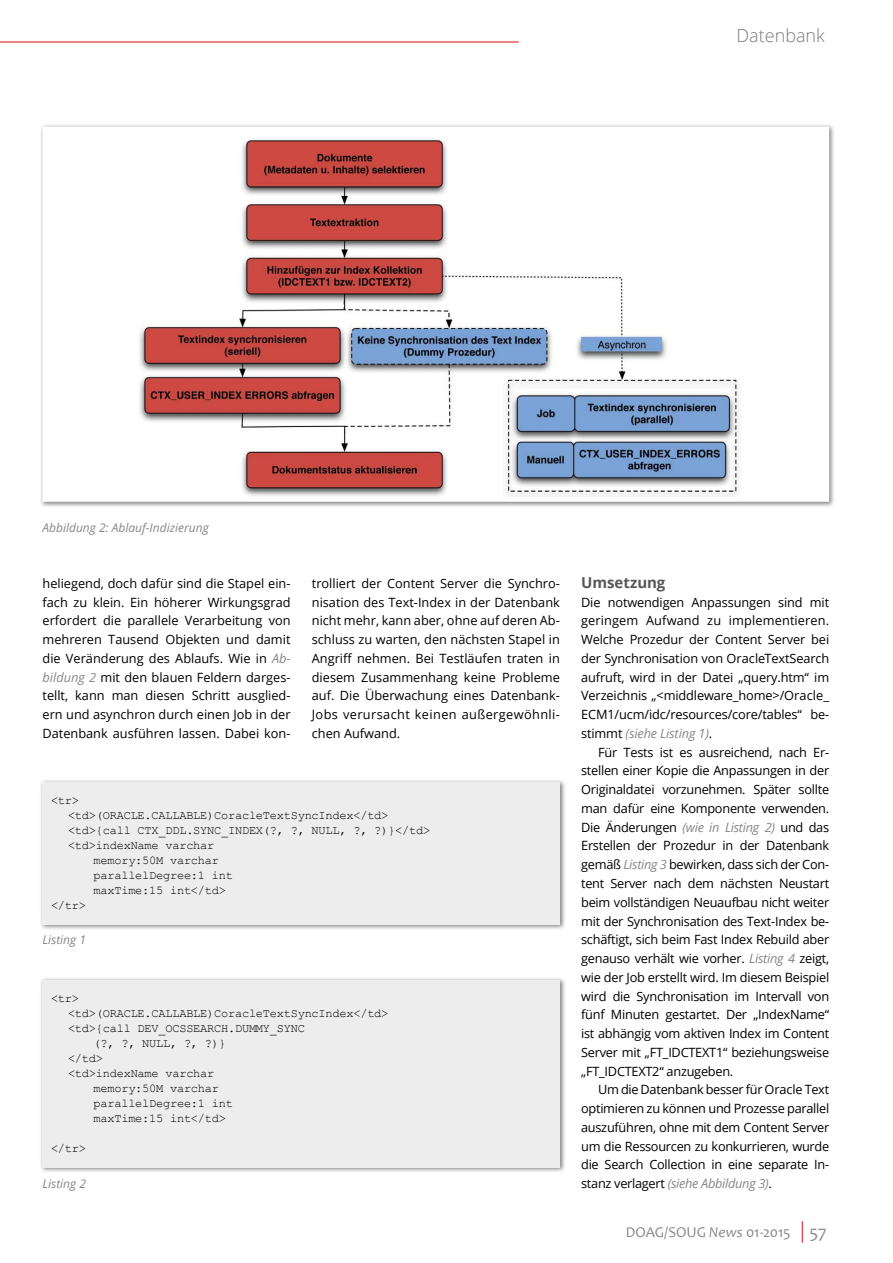
<style>
.page{position:relative;width:893px;height:1263px;background:#fff}
.page>*{position:absolute;margin:0;border:0;box-sizing:border-box;transform-origin:0 0}
.t1{font:300 18px "Open Sans";color:#7c7b7b}
.t2{font:15px "Candara";color:#878787}
.t3{font:700 15px "Open Sans";color:#575756}
.t4{font:12.75px/18.8px "Open Sans";letter-spacing:-.01em;color:#000;text-align:justify}
.t5{font:12px "Courier New";letter-spacing:-.02em;color:#000}
.t6{font:italic 12px "Open Sans";color:#878787}
.s1{font-style:italic;color:#878787}
.s2{font-style:italic}
.s3{font-size:18px}
</style>
<div class="page">
<svg style="left:802px;top:1221px;width:1px;height:21px"></svg>
<hr style="left:0;top:42px;width:519px;height:1px;background:#e30613">
<svg style="left:41px;top:125px;width:791px;height:379px"></svg>
<div style="left:39px;top:779px;width:527px;height:151px;background:#000;opacity:.5"></div>
<div style="left:43px;top:782px;width:517px;height:142px;background:#ededed"></div>
<div style="left:39px;top:976px;width:527px;height:197px;background:#000;opacity:.5"></div>
<div style="left:43px;top:980px;width:517px;height:187px;background:#ededed"></div>
<h1 class="t1" style="left:737px;top:24px;width:90px">Datenbank</h1>
<p class="t6" style="left:43px;top:519px;width:168px">Abbildung 2: Ablauf-Indizierung</p>
<p class="t4" style="left:43px;top:574px;width:250px">heliegend, doch dafür sind die Stapel ein&shy;fach zu klein. Ein höherer Wirkungsgrad erfordert die parallele Verarbeitung von mehreren Tausend Objekten und damit die Veränderung des Ablaufs. Wie in <span class="s1">Ab&shy;bildung 2</span> mit den blauen Feldern darges&shy;tellt, kann man diesen Schritt ausglied&shy;ern und asynchron durch einen Job in der Datenbank ausführen lassen. Dabei kon-</p>
<p class="t4" style="left:312px;top:573px;width:250px">trolliert der Content Server die Synchro&shy;nisation des Text-Index in der Datenbank nicht mehr, kann aber, ohne auf deren Ab&shy;schluss zu warten, den nächsten Stapel in Angriff nehmen. Bei Testläufen traten in diesem Zusammenhang keine Probleme auf. Die Überwachung eines Datenbank-Jobs verursacht keinen außergewöhnli&shy;chen Aufwand.</p>
<p class="t5" style="left:51px;top:793px;width:30px">&lt;tr&gt;</p>
<p class="t5" style="left:68px;top:808px;width:322px">&lt;td&gt;(ORACLE.CALLABLE)CoracleTextSyncIndex&lt;/td&gt;</p>
<p class="t5" style="left:68px;top:823px;width:364px">&lt;td&gt;{call CTX_DDL.SYNC_INDEX(?, ?, NULL, ?, ?)}&lt;/td&gt;</p>
<p class="t5" style="left:68px;top:838px;width:148px">&lt;td&gt;indexName varchar</p>
<p class="t5" style="left:94px;top:853px;width:127px">memory:50M varchar</p>
<p class="t5" style="left:94px;top:868px;width:141px">parallelDegree:1 int</p>
<p class="t5" style="left:94px;top:883px;width:134px">maxTime:15 int&lt;/td&gt;</p>
<p class="t5" style="left:51px;top:898px;width:37px">&lt;/tr&gt;</p>
<p class="t6" style="left:43px;top:931px;width:45px">Listing 1</p>
<p class="t5" style="left:51px;top:991px;width:30px">&lt;tr&gt;</p>
<p class="t5" style="left:68px;top:1006px;width:322px">&lt;td&gt;(ORACLE.CALLABLE)CoracleTextSyncIndex&lt;/td&gt;</p>
<p class="t5" style="left:68px;top:1021px;width:238px">&lt;td&gt;{call DEV_OCSSEARCH.DUMMY_SYNC</p>
<p class="t5" style="left:94px;top:1036px;width:134px">(?, ?, NULL, ?, ?)}</p>
<p class="t5" style="left:68px;top:1051px;width:37px">&lt;/td&gt;</p>
<p class="t5" style="left:68px;top:1066px;width:148px">&lt;td&gt;indexName varchar</p>
<p class="t5" style="left:94px;top:1081px;width:127px">memory:50M varchar</p>
<p class="t5" style="left:94px;top:1096px;width:141px">parallelDegree:1 int</p>
<p class="t5" style="left:94px;top:1111px;width:134px">maxTime:15 int&lt;/td&gt;</p>
<p class="t5" style="left:51px;top:1141px;width:37px">&lt;/tr&gt;</p>
<p class="t6" style="left:43px;top:1175px;width:45px">Listing 2</p>
<p class="t3" style="left:581px;top:572px;width:86px">Umsetzung</p>
<p class="t4" style="left:581px;top:592px;width:250px">Die notwendigen Anpassungen sind mit geringem Aufwand zu implementieren.<br>Welche Prozedur der Content Server bei der Synchronisation von OracleTextSearch aufruft, wird in der Datei „query.htm“ im Verzeichnis „&lt;middleware_home&gt;/Oracle_ ECM1/ucm/idc/resources/core/tables“ be&shy;stimmt <span class="s1">(siehe Listing 1)</span>.</p>
<p class="t4" style="left:581px;top:742px;width:250px;text-indent:17px">Für Tests ist es ausreichend, nach Er&shy;stellen einer Kopie die Anpassungen in der Originaldatei vorzunehmen. Später sollte man dafür eine Komponente verwenden.<br>Die Änderungen <span class="s1">(wie in Listing 2)</span> und das Erstellen der Prozedur in der Datenbank gemäß <span class="s1">Listing 3</span> bewirken, dass sich der Con&shy;tent Server nach dem nächsten Neustart beim vollständigen Neuaufbau nicht weiter mit der Synchronisation des Text-Index be&shy;schäftigt, sich beim Fast Index Rebuild aber genauso verhält wie vorher. <span class="s1">Listing 4</span> zeigt, wie der Job erstellt wird. Im diesem Beispiel wird die Synchronisation im Intervall von fünf Minuten gestartet. Der „IndexName“ ist abhängig vom aktiven Index im Content Server mit „FT_IDCTEXT1“ beziehungsweise „FT_IDCTEXT2“ anzugeben.</p>
<p class="t4" style="left:581px;top:1080px;width:250px;text-indent:17px">Um die Datenbank besser für Oracle Text optimieren zu können und Prozesse parallel auszuführen, ohne mit dem Content Server um die Ressourcen zu konkurrieren, wurde die Search Collection in eine separate In&shy;stanz verlagert <span class="s1">(siehe Abbildung 3)</span>.</p>
<p class="t2" style="left:626px;top:1223px;width:202px">DOAG/SOUG <span class="s2">News</span> 01-2015 <span class="s3">57</span></p>
</div>
